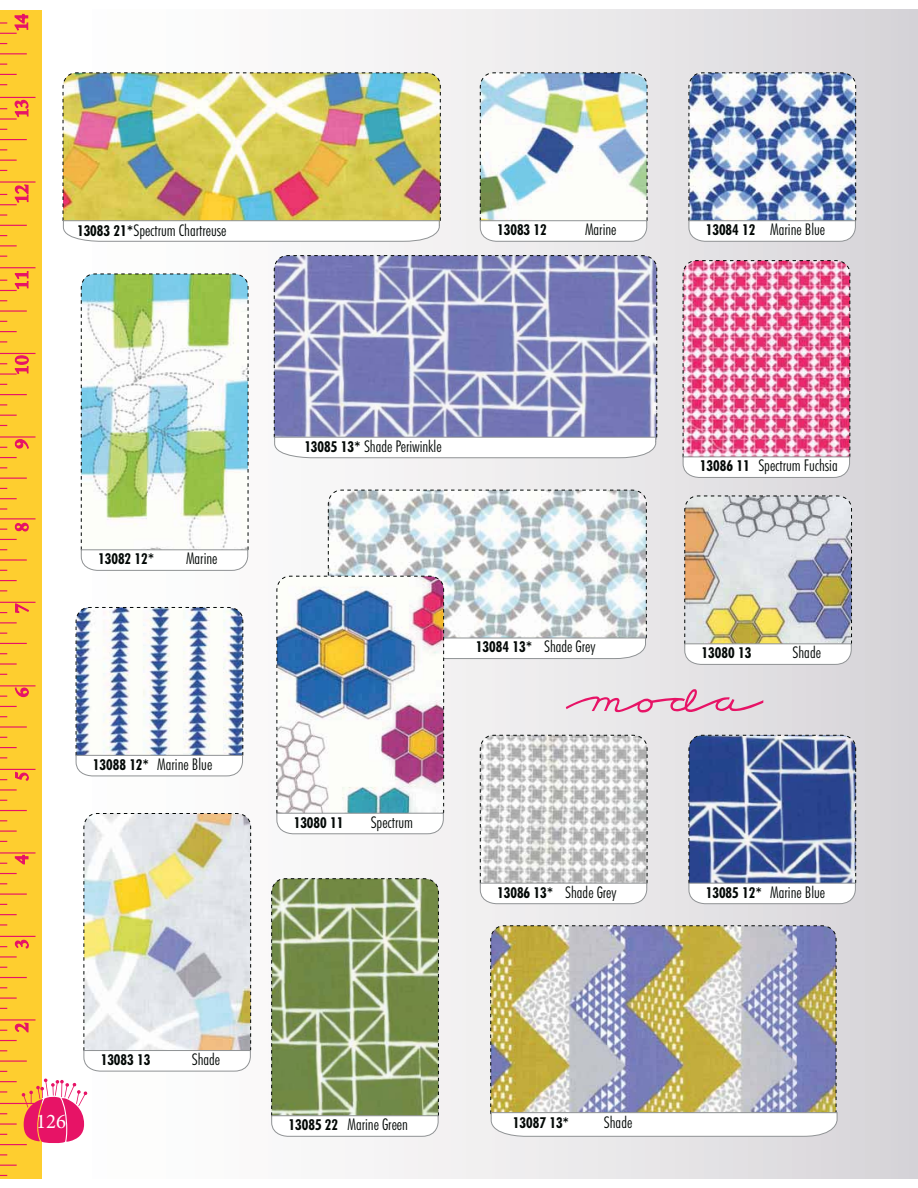
<style>
.page{position:relative;width:918px;height:1188px;background:#fff}
.page>*{position:absolute;margin:0;border:0;box-sizing:border-box;transform-origin:0 0}
.t1{font:20.85px "Minion Pro";color:#fff}
.t2{font:300 condensed 16.2px "Futura BT";color:#030806}
.t3{font:700 condensed 15px "Futura BT";color:#030806}
.s1{font-weight:700;font-size:15px}
</style>
<div class="page">
<div style="left:0;top:10px;width:918px;height:1168px;background:linear-gradient(to right,#fff,#d9d7db)"></div>
<div style="left:0;top:10px;width:42px;height:1168px;background:#fece2f"></div>
<svg style="left:0;top:1165px;width:17px;height:1px"></svg>
<hr style="left:0;top:1019px;width:36px;height:2px;background:#e71366">
<svg style="left:0;top:1061px;width:27px;height:1px"></svg>
<svg style="left:0;top:1040px;width:17px;height:1px"></svg>
<hr style="left:0;top:936px;width:36px;height:1px;background:#e71366">
<svg style="left:0;top:977px;width:27px;height:1px"></svg>
<svg style="left:0;top:956px;width:17px;height:2px"></svg>
<svg style="left:0;top:998px;width:17px;height:1px"></svg>
<hr style="left:0;top:436px;width:36px;height:2px;background:#e71366">
<svg style="left:0;top:478px;width:27px;height:1px"></svg>
<svg style="left:0;top:457px;width:17px;height:1px"></svg>
<svg style="left:0;top:498px;width:17px;height:1px"></svg>
<svg style="left:0;top:508px;width:7px;height:2px"></svg>
<hr style="left:0;top:353px;width:36px;height:1px;background:#e71366">
<hr style="left:0;top:267px;width:36px;height:1px;background:#e71366">
<hr style="left:0;top:181px;width:36px;height:2px;background:#e71366">
<hr style="left:0;top:97px;width:36px;height:1px;background:#e71366">
<svg style="left:0;top:394px;width:27px;height:1px"></svg>
<svg style="left:0;top:373px;width:14px;height:2px"></svg>
<svg style="left:0;top:415px;width:17px;height:1px"></svg>
<hr style="left:0;top:310px;width:27px;height:2px;background:#e71366">
<svg style="left:0;top:225px;width:27px;height:1px"></svg>
<svg style="left:0;top:139px;width:27px;height:1px"></svg>
<svg style="left:0;top:53px;width:27px;height:1px"></svg>
<svg style="left:0;top:290px;width:17px;height:1px"></svg>
<svg style="left:0;top:204px;width:17px;height:1px"></svg>
<svg style="left:0;top:118px;width:17px;height:2px"></svg>
<svg style="left:0;top:33px;width:17px;height:1px"></svg>
<svg style="left:0;top:331px;width:17px;height:1px"></svg>
<svg style="left:0;top:245px;width:17px;height:1px"></svg>
<svg style="left:0;top:160px;width:17px;height:1px"></svg>
<svg style="left:0;top:74px;width:17px;height:1px"></svg>
<svg style="left:0;top:214px;width:7px;height:2px"></svg>
<svg style="left:0;top:22px;width:7px;height:2px"></svg>
<hr style="left:0;top:852px;width:36px;height:2px;background:#e71366">
<svg style="left:0;top:894px;width:27px;height:1px"></svg>
<svg style="left:0;top:873px;width:17px;height:1px"></svg>
<svg style="left:0;top:914px;width:17px;height:1px"></svg>
<svg style="left:0;top:924px;width:7px;height:2px"></svg>
<hr style="left:0;top:769px;width:36px;height:1px;background:#e71366">
<svg style="left:0;top:810px;width:27px;height:1px"></svg>
<svg style="left:0;top:789px;width:17px;height:2px"></svg>
<svg style="left:0;top:831px;width:17px;height:1px"></svg>
<hr style="left:0;top:685px;width:36px;height:1px;background:#e71366">
<hr style="left:0;top:726px;width:27px;height:2px;background:#e71366">
<svg style="left:0;top:706px;width:17px;height:1px"></svg>
<svg style="left:0;top:747px;width:17px;height:1px"></svg>
<hr style="left:0;top:602px;width:36px;height:1px;background:#e71366">
<svg style="left:0;top:643px;width:27px;height:1px"></svg>
<svg style="left:0;top:622px;width:17px;height:1px"></svg>
<svg style="left:0;top:663px;width:17px;height:2px"></svg>
<hr style="left:0;top:518px;width:36px;height:1px;background:#e71366">
<hr style="left:0;top:559px;width:27px;height:2px;background:#e71366">
<svg style="left:0;top:539px;width:17px;height:1px"></svg>
<svg style="left:0;top:580px;width:17px;height:1px"></svg>
<svg style="left:14px;top:1022px;width:15px;height:11px"></svg>
<svg style="left:14px;top:939px;width:15px;height:10px"></svg>
<svg style="left:14px;top:854px;width:15px;height:11px"></svg>
<svg style="left:15px;top:771px;width:14px;height:10px"></svg>
<svg style="left:14px;top:686px;width:15px;height:12px"></svg>
<svg style="left:15px;top:603px;width:14px;height:10px"></svg>
<svg style="left:14px;top:522px;width:15px;height:10px"></svg>
<svg style="left:14px;top:439px;width:15px;height:10px"></svg>
<svg style="left:14px;top:356px;width:15px;height:19px"></svg>
<div style="left:15px;top:355px;width:14px;height:10px;border:1px solid #e71366;border-radius:50%"></div>
<div style="left:15px;top:357px;width:13px;height:6px;border:1px solid #e71366;border-radius:50%"></div>
<svg style="left:14px;top:271px;width:15px;height:19px"></svg>
<svg style="left:14px;top:184px;width:15px;height:19px"></svg>
<svg style="left:14px;top:99px;width:15px;height:19px"></svg>
<svg style="left:14px;top:13px;width:15px;height:18px"></svg>
<svg style="left:0;top:1078px;width:88px;height:67px"></svg>
<img style="left:62px;top:72px;width:379px;height:170px">
<svg style="left:75px;top:607px;width:169px;height:169px"></svg>
<svg style="left:273px;top:255px;width:385px;height:203px;background:#999bc5"></svg>
<svg style="left:80px;top:273px;width:169px;height:298px"></svg>
<svg style="left:83px;top:813px;width:169px;height:258px"></svg>
<svg style="left:479px;top:72px;width:169px;height:170px"></svg>
<img style="left:688px;top:72px;width:169px;height:170px">
<svg style="left:682px;top:260px;width:169px;height:218px;background:#e792b2"></svg>
<img style="left:271px;top:489px;width:586px;height:648px">
<p class="t2" style="left:77px;top:221px;width:151px"><span class="s1">13083 21*</span>Spectrum Chartreuse</p>
<p class="t3" style="left:497px;top:225px;width:51px">13083 12</p>
<p class="t2" style="left:585px;top:220px;width:33px">Marine</p>
<p class="t2" style="left:706px;top:220px;width:121px"><span class="s1">13084 12</span> Marine Blue</p>
<p class="t3" style="left:98px;top:554px;width:58px">13082 12*</p>
<p class="t2" style="left:186px;top:549px;width:33px">Marine</p>
<p class="t2" style="left:93px;top:755px;width:121px"><span class="s1">13088 12*</span> Marine Blue</p>
<p class="t1" style="left:36px;top:1108px;width:32px">126</p>
<p class="t3" style="left:101px;top:1054px;width:51px">13083 13</p>
<p class="t2" style="left:192px;top:1050px;width:30px">Shade</p>
<p class="t2" style="left:304px;top:437px;width:139px"><span class="s1">13085 13*</span> Shade Periwinkle</p>
<p class="t3" style="left:294px;top:817px;width:51px">13080 11</p>
<p class="t2" style="left:371px;top:813px;width:44px">Spectrum</p>
<p class="t2" style="left:476px;top:637px;width:121px"><span class="s1">13084 13*</span> Shade Grey</p>
<p class="t2" style="left:497px;top:883px;width:121px"><span class="s1">13086 13*</span> Shade Grey</p>
<p class="t2" style="left:700px;top:456px;width:139px"><span class="s1">13086 11</span> Spectrum Fuchsia</p>
<p class="t3" style="left:702px;top:648px;width:51px">13080 13</p>
<p class="t2" style="left:793px;top:643px;width:30px">Shade</p>
<p class="t2" style="left:706px;top:883px;width:121px"><span class="s1">13085 12*</span> Marine Blue</p>
<p class="t2" style="left:288px;top:1115px;width:121px"><span class="s1">13085 22</span> Marine Green</p>
<p class="t3" style="left:513px;top:1117px;width:58px">13087 13*</p>
<p class="t2" style="left:604px;top:1113px;width:30px">Shade</p>
</div>
